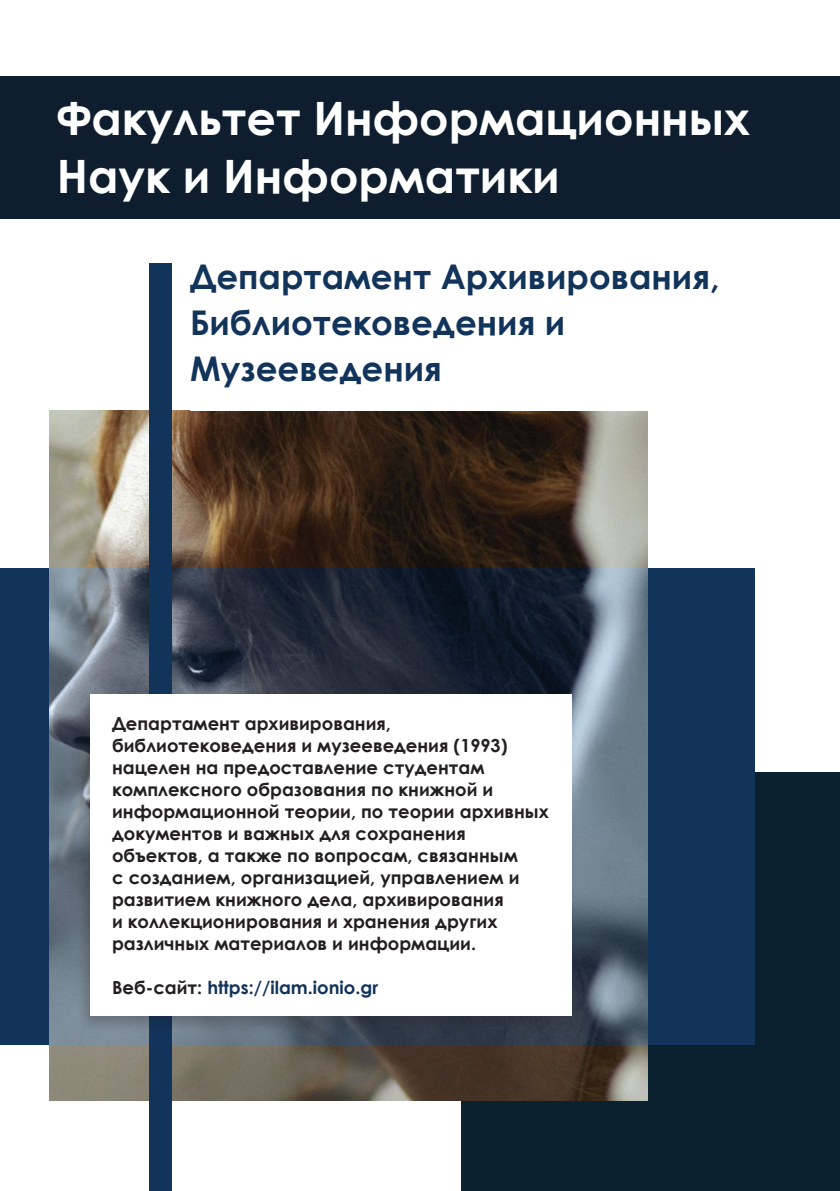
<style>
.page{position:relative;width:840px;height:1191px;background:#fff}
.page>*{position:absolute;margin:0;border:0;box-sizing:border-box;transform-origin:0 0}
.dpt_title{font:700 46px/58px "Century Gothic";color:#fff}
.dpt_title-2{font:700 34px/46px "Century Gothic";color:#12335a}
.t1{font:700 18px/22px "Century Gothic";color:#231f20}
.t2{font:700 18px "Century Gothic";color:#12335a}
.s1{color:#231f20}
</style>
<div class="page">
<div style="left:461px;top:772px;width:378px;height:419px;background:#0a2130"></div>
<div style="left:0;top:568px;width:754px;height:477px;background:#12335a"></div>
<img style="left:50px;top:410px;width:596px;height:690px">
<svg style="left:50px;top:568px;width:596px;height:477px;background:#475362"></svg>
<div style="left:149px;top:264px;width:22px;height:927px;background:#12335a"></div>
<div style="left:0;top:76px;width:839px;height:143px;background:#0e1e2f"></div>
<div style="left:75px;top:690px;width:503px;height:343px;background:#231f20;opacity:.26"></div>
<div style="left:91px;top:694px;width:480px;height:321px;background:#fff"></div>
<p class="dpt_title" style="left:57px;top:87px;width:694px">Факультет Информационных<br>Наук и Информатики</p>
<p class="dpt_title-2" style="left:190px;top:252px;width:530px">Департамент Архивирования,<br>Библиотековедения и<br>Музееведения</p>
<p class="t1" style="left:112px;top:712px;width:438px">Департамент архивирования, библиотековедения и музееведения (1993) нацелен на предоставление студентам комплексного образования по книжной и информационной теории, по теории архивных документов и важных для сохранения объектов, а также по вопросам, связанным<br>с созданием, организацией, управлением и развитием книжного дела, архивирования<br>и коллекционирования и хранения других различных материалов и информации.</p>
<p class="t2" style="left:112px;top:974px;width:267px"><span class="s1">Веб-сайт:</span> https://ilam.ionio.gr</p>
</div>
